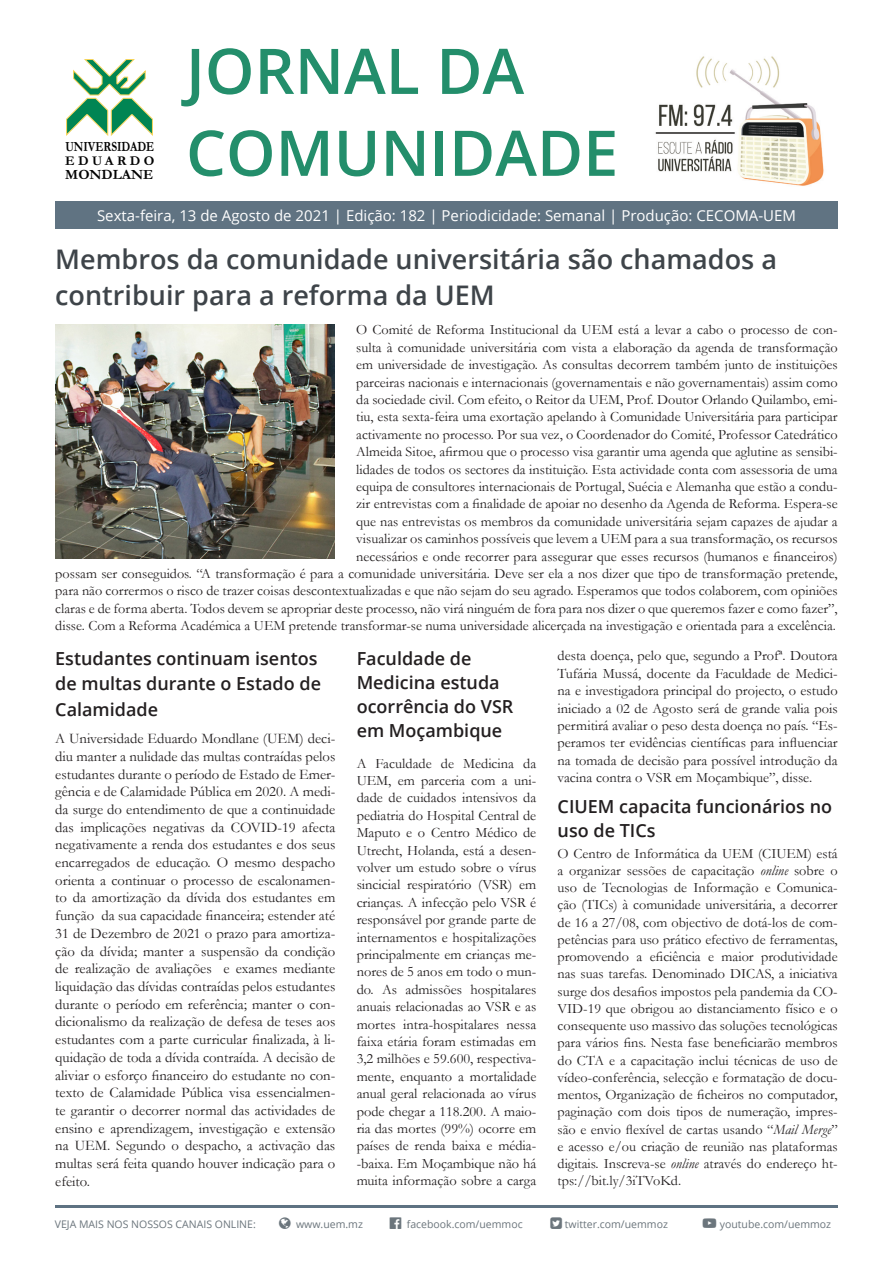
<style>
.page{position:relative;width:893px;height:1263px;background:#fff}
.page>*{position:absolute;margin:0;border:0;box-sizing:border-box;transform-origin:0 0}
.t1{font:600 63px "Open Sans";color:#238e6b}
.t2{font:600 27px/36px "Open Sans";color:#3e4449}
.t3{font:600 18px/24px "Open Sans";color:#231f20}
.t4{font:15px "Open Sans";color:#fff}
.t5{font:14.7px/17.7px "Garamond";color:#231f20;text-align:justify}
.t6{font:14.4px/17.4px "Garamond";color:#231f20;text-align:justify}
.t7{font:14.25px/17.2px "Garamond";color:#231f20;text-align:right}
.t8{font:700 14.25px "Garamond";color:#000}
.t9{font:700 14.1px "Garamond";color:#000;scale:.8 1}
.t10{font:700 13.5px "Garamond";letter-spacing:.255em;color:#000}
.t11{font:10.5px "Open Sans";color:#6b757c}
.s1{font-style:italic}
</style>
<div class="page">
<img style="left:655px;top:56px;width:169px;height:130px">
<svg style="left:66px;top:59px;width:87px;height:77px"></svg>
<hr style="left:55px;top:1205px;width:783px;height:2px;background:#5e7282">
<div style="left:55px;top:201px;width:783px;height:28px;background:#607382"></div>
<img style="left:55px;top:324px;width:280px;height:234px">
<p class="t9" style="left:65px;top:137px;width:113px">UNIVERSIDADE</p>
<p class="t10" style="left:65px;top:151px;width:91px">EDUARDO</p>
<p class="t8" style="left:65px;top:165px;width:90px">MONDLANE</p>
<p class="t1" style="left:186px;top:28px;width:340px">JORNAL DA</p>
<p class="t1" style="left:186px;top:110px;width:434px">COMUNIDADE</p>
<p class="t4" style="left:97px;top:205px;width:700px">Sexta-feira, 13 de Agosto de 2021 | Edição: 182 | Periodicidade: Semanal | Produção: CECOMA-UEM</p>
<h2 class="t2" style="left:55px;top:240px;width:723px">Membros da comunidade universitária são chamados a contribuir para a reforma da UEM</h2>
<p class="t7" style="left:55px;top:321px;width:784px">O Comité de Reforma Institucional da UEM está a levar a cabo o processo de con-<br>sulta à comunidade universitária com vista a elaboração da agenda de transformação<br>em universidade de investigação. As consultas decorrem também junto de instituições<br>parceiras nacionais e internacionais (governamentais e não governamentais) assim como<br>da sociedade civil. Com efeito, o Reitor da UEM, Prof. Doutor Orlando Quilambo, emi-<br>tiu, esta sexta-feira uma exortação apelando à Comunidade Universitária para participar<br>activamente no processo. Por sua vez, o Coordenador do Comité, Professor Catedrático<br>Almeida Sitoe, afirmou que o processo visa garantir uma agenda que aglutine as sensibi-<br>lidades de todos os sectores da instituição. Esta actividade conta com assessoria de uma<br>equipa de consultores internacionais de Portugal, Suécia e Alemanha que estão a condu-<br>zir entrevistas com a finalidade de apoiar no desenho da Agenda de Reforma. Espera-se<br>que nas entrevistas os membros da comunidade universitária sejam capazes de ajudar a<br>visualizar os caminhos possíveis que levem a UEM para a sua transformação, os recursos<br>necessários e onde recorrer para assegurar que esses recursos (humanos e financeiros)<br>possam ser conseguidos. “A transformação é para a comunidade universitária. Deve ser ela a nos dizer que tipo de transformação pretende, para não corrermos o risco de trazer coisas descontextualizadas e que não sejam do seu agrado. Esperamos que todos colaborem, com opiniões claras e de forma aberta. Todos devem se apropriar deste processo, não virá ninguém de fora para nos dizer o que queremos fazer e como fazer”, disse. Com a Reforma Académica a UEM pretende transformar-se numa universidade alicerçada na investigação e orientada para a excelência.</p>
<h2 class="t3" style="left:55px;top:645px;width:267px;line-height:25.5px">Estudantes continuam isentos de multas durante o Estado de<br>Calamidade</h2>
<p class="t5" style="left:55px;top:729px;width:282px">A Universidade Eduardo Mondlane (UEM) deci&shy;diu manter a nulidade das multas contraídas pelos estudantes durante o período de Estado de Emer&shy;gência e de Calamidade Pública em 2020. A medi&shy;da surge do entendimento de que a continuidade das implicações negativas da COVID-19 afecta negativamente a renda dos estudantes e dos seus encarregados de educação. O mesmo despacho orienta a continuar o processo de escalonamen&shy;to da amortização da dívida dos estudantes em função da sua capacidade financeira; estender até 31 de Dezembro de 2021 o prazo para amortiza&shy;ção da dívida; manter a suspensão da condição de realização de avaliações e exames mediante liquidação das dívidas contraídas pelos estudantes durante o período em referência; manter o con&shy;dicionalismo da realização de defesa de teses aos estudantes com a parte curricular finalizada, à li&shy;quidação de toda a dívida contraída. A decisão de aliviar o esforço financeiro do estudante no con&shy;texto de Calamidade Pública visa essencialmen&shy;te garantir o decorrer normal das actividades de ensino e aprendizagem, investigação e extensão na UEM. Segundo o despacho, a activação das multas será feita quando houver indicação para o efeito.</p>
<h2 class="t3" style="left:357px;top:646px;width:158px">Faculdade de<br>Medicina estuda ocorrência do VSR em Moçambique</h2>
<p class="t6" style="left:357px;top:754px;width:181px">A Faculdade de Medicina da UEM, em parceria com a uni&shy;dade de cuidados intensivos da pediatria do Hospital Central de Maputo e o Centro Médico de Utrecht, Holanda, está a desen&shy;volver um estudo sobre o vírus sincicial respiratório (VSR) em crianças. A infecção pelo VSR é responsável por grande parte de internamentos e hospitalizações principalmente em crianças me&shy;nores de 5 anos em todo o mun&shy;do. As admissões hospitalares anuais relacionadas ao VSR e as mortes intra-hospitalares nessa faixa etária foram estimadas em 3,2 milhões e 59.600, respectiva&shy;mente, enquanto a mortalidade anual geral relacionada ao vírus pode chegar a 118.200. A maio&shy;ria das mortes (99%) ocorre em países de renda baixa e média--baixa. Em Moçambique não há muita informação sobre a carga</p>
<p class="t6" style="left:558px;top:647px;width:282px">desta doença, pelo que, segundo a Profª. Doutora Tufária Mussá, docente da Faculdade de Medici&shy;na e investigadora principal do projecto, o estudo iniciado a 02 de Agosto será de grande valia pois permitirá avaliar o peso desta doença no país. “Es&shy;peramos ter evidências científicas para influenciar na tomada de decisão para possível introdução da vacina contra o VSR em Moçambique”, disse.</p>
<h2 class="t3" style="left:558px;top:794px;width:276px">CIUEM capacita funcionários no uso de TICs</h2>
<p class="t7" style="left:558px;top:844px;width:282px;text-align:justify">O Centro de Informática da UEM (CIUEM) está a organizar sessões de capacitação <span class="s1">online</span> sobre o uso de Tecnologias de Informação e Comunica&shy;ção (TICs) à comunidade universitária, a decorrer de 16 a 27/08, com objectivo de dotá-los de com&shy;petências para uso prático efectivo de ferramentas, promovendo a eficiência e maior produtividade nas suas tarefas. Denominado DICAS, a iniciativa surge dos desafios impostos pela pandemia da CO-VID-19 que obrigou ao distanciamento físico e o consequente uso massivo das soluções tecnológicas para vários fins. Nesta fase beneficiarão membros do CTA e a capacitação inclui técnicas de uso de vídeo-conferência, selecção e formatação de docu&shy;mentos, Organização de ficheiros no computador, paginação com dois tipos de numeração, impres&shy;são e envio flexível de cartas usando “<span class="s1">Mail Merge</span>” e acesso e/ou criação de reunião nas plataformas digitais. Inscreva-se <span class="s1">online</span> através do endereço ht&shy;tps://bit.ly/3iTVoKd.</p>
<p class="t11" style="left:55px;top:1217px;width:202px">VEJA MAIS NOS NOSSOS CANAIS ONLINE:</p>
<p class="t11" style="left:296px;top:1217px;width:68px">www.uem.mz</p>
<p class="t11" style="left:407px;top:1217px;width:117px">facebook.com/uemmoc</p>
<p class="t11" style="left:565px;top:1217px;width:104px">twitter.com/uemmoz</p>
<p class="t11" style="left:720px;top:1217px;width:113px">youtube.com/uemmoz</p>
</div>
